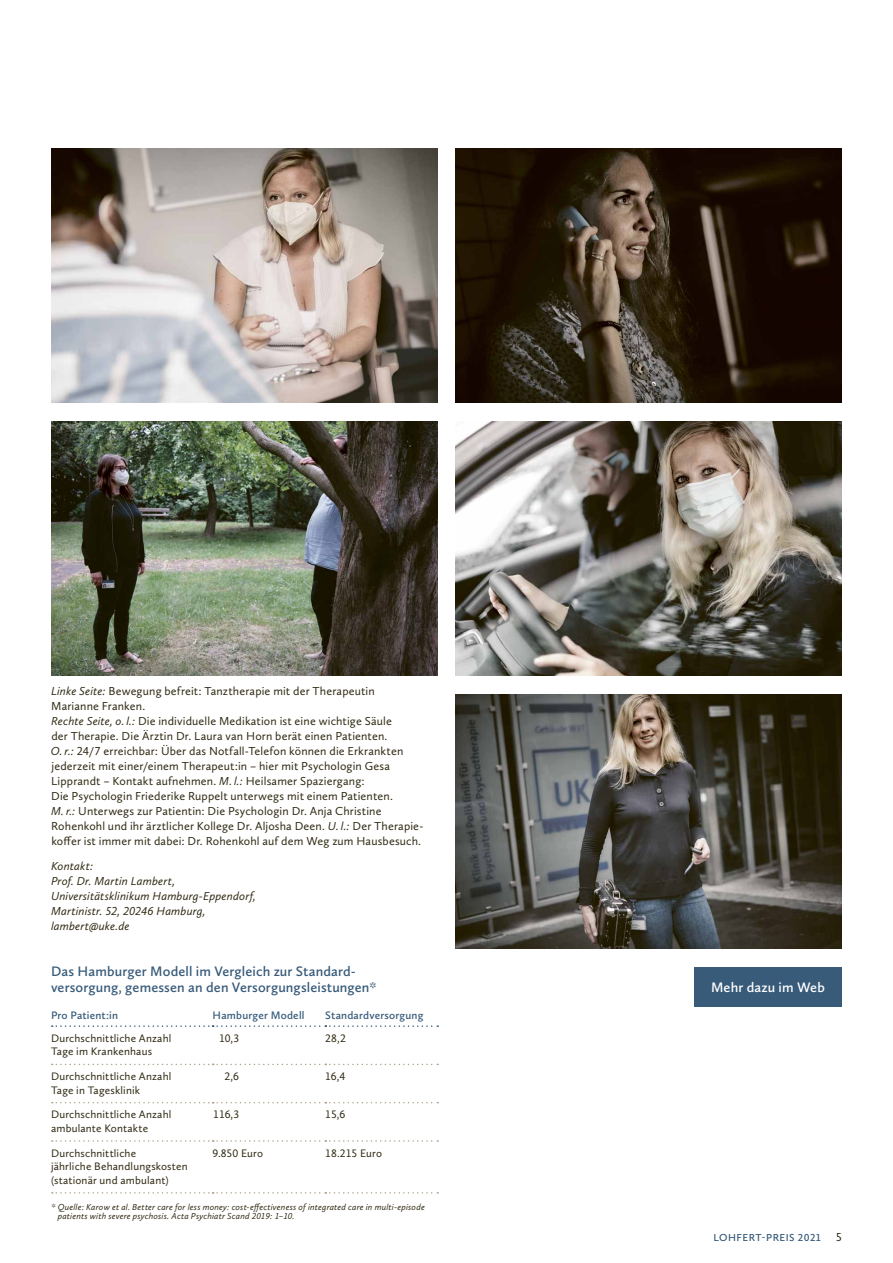
<style>
.page{position:relative;width:893px;height:1263px;background:#fff}
.page>*{position:absolute;margin:0;border:0;box-sizing:border-box;transform-origin:0 0}
.t1{font:600 14.25px/16.5px "Calluna Sans";letter-spacing:.01em;color:#385b7a}
.t2{font:600 14.25px "Calluna Sans";letter-spacing:.01em;color:#fff}
.t3{font:12px/15px "Calluna Sans";letter-spacing:.01em;color:#2f2912}
.t4{font:italic 12px/15px "Calluna Sans";letter-spacing:.01em;color:#2f2912}
.t5{font:11.25px/13.5px "Calluna Sans";letter-spacing:.015em;color:#2f2912}
.t6{font:600 11.25px "Calluna Sans";letter-spacing:.015em;color:#385b7a}
.t7{font:600 10.5px "Calluna Sans";letter-spacing:.045em;color:#385b7a}
.t8{font:italic 9px/9px "Calluna Sans";letter-spacing:.02em;color:#2f2912}
.s1{font-style:italic}
</style>
<div class="page">
<img style="left:51px;top:422px;width:387px;height:253px">
<img style="left:51px;top:149px;width:387px;height:253px">
<img style="left:455px;top:695px;width:387px;height:253px">
<div style="left:694px;top:968px;width:148px;height:39px;background:#385b7a"></div>
<img style="left:455px;top:149px;width:387px;height:253px">
<img style="left:455px;top:422px;width:387px;height:253px">
<svg style="left:52px;top:1025px;width:386px;height:2px"></svg>
<svg style="left:52px;top:1102px;width:386px;height:1px"></svg>
<svg style="left:52px;top:1064px;width:386px;height:1px"></svg>
<svg style="left:52px;top:1140px;width:386px;height:2px"></svg>
<svg style="left:52px;top:1192px;width:386px;height:1px"></svg>
<p class="t3" style="left:51px;top:683px;width:374px"><span class="s1">Linke Seite:</span> Bewegung befreit: Tanztherapie mit der Therapeutin Marianne Franken.<br><span class="s1">Rechte Seite, o. l.:</span> Die individuelle Medikation ist eine wichtige Säule<br>der Therapie. Die Ärztin Dr. Laura van Horn berät einen Patienten.<br><span class="s1">O.r.:</span> 24/7 erreichbar: Über das Notfall-Telefon können die Erkrankten jederzeit mit einer/einem Therapeut:in – hier mit Psychologin Gesa Lipprandt – Kontakt aufnehmen. <span class="s1">M. l.:</span> Heilsamer Spaziergang:<br>Die Psychologin Friederike Ruppelt unterwegs mit einem Patienten.<br><span class="s1">M.r.:</span> Unterwegs zur Patientin: Die Psychologin Dr. Anja Christine Rohenkohl und ihr ärztlicher Kollege Dr. Aljosha Deen. <span class="s1">U. l.:</span> Der Therapie&shy;koffer ist immer mit dabei: Dr. Rohenkohl auf dem Weg zum Hausbesuch.</p>
<p class="t4" style="left:51px;top:859px;width:206px">Kontakt:<br>Prof. Dr. Martin Lambert,<br>Universitätsklinikum Hamburg-Eppendorf,<br>Martinistr. 52, 20246 Hamburg, lambert@uke.de</p>
<p class="t1" style="left:51px;top:963px;width:327px">Das Hamburger Modell im Vergleich zur Standard&shy;versorgung, gemessen an den Versorgungsleistungen*</p>
<p class="t6" style="left:51px;top:1009px;width:68px">Pro Patient:in</p>
<p class="t6" style="left:213px;top:1009px;width:93px">Hamburger Modell</p>
<p class="t6" style="left:325px;top:1009px;width:100px">Standardversorgung</p>
<p class="t5" style="left:51px;top:1031px;width:122px">Durchschnittliche Anzahl<br>Tage im Krankenhaus</p>
<p class="t5" style="left:219px;top:1031px;width:22px">10,3</p>
<p class="t5" style="left:325px;top:1031px;width:22px">28,2</p>
<p class="t5" style="left:51px;top:1069px;width:122px">Durchschnittliche Anzahl<br>Tage in Tagesklinik</p>
<p class="t5" style="left:225px;top:1069px;width:16px">2,6</p>
<p class="t5" style="left:325px;top:1069px;width:21px">16,4</p>
<p class="t5" style="left:51px;top:1108px;width:122px">Durchschnittliche Anzahl ambulante Kontakte</p>
<p class="t5" style="left:213px;top:1108px;width:27px">116,3</p>
<p class="t5" style="left:325px;top:1108px;width:22px">15,6</p>
<p class="t5" style="left:51px;top:1146px;width:138px">Durchschnittliche<br>jährliche Behandlungskosten (stationär und ambulant)</p>
<p class="t5" style="left:213px;top:1146px;width:52px">9.850 Euro</p>
<p class="t5" style="left:325px;top:1146px;width:58px">18.215 Euro</p>
<p class="t8" style="left:58px;top:1203px;width:369px;text-indent:-7px">* Quelle: Karow et al. Better care for less money: cost-effectiveness of integrated care in multi-episode patients with severe psychosis. Acta Psychiatr Scand 2019: 1–10.</p>
<p class="t2" style="left:711px;top:978px;width:115px">Mehr dazu im Web</p>
<p class="t7" style="left:714px;top:1231px;width:108px">LOHFERT-PREIS 2021</p>
<p class="t3" style="left:836px;top:1229px;width:8px">5</p>
</div>
